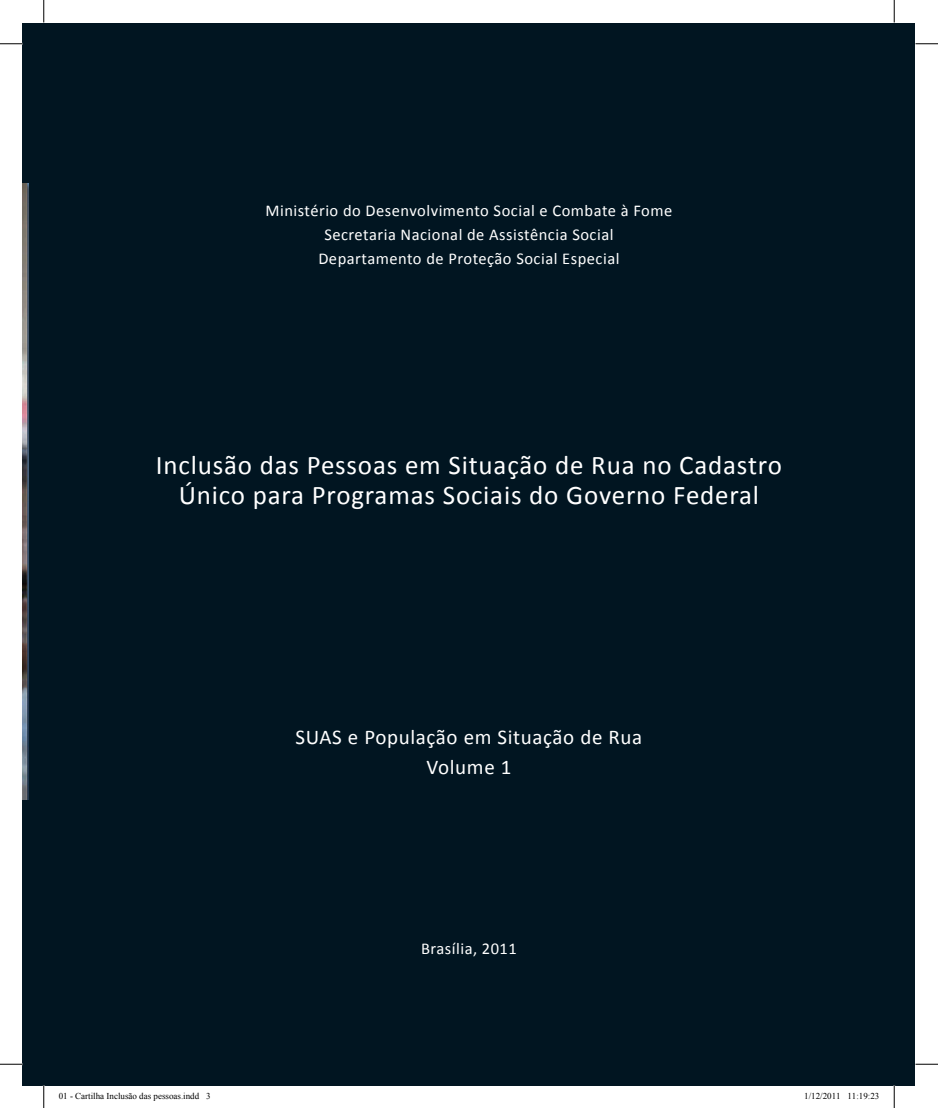
<style>
.page{position:relative;width:938px;height:1108px;background:#fff}
.page>*{position:absolute;margin:0;border:0;box-sizing:border-box;transform-origin:0 0}
.t1{font:27px/30px "Calibri";letter-spacing:.03em;color:#fff;text-align:center}
.t2{font:21px/30px "Calibri";letter-spacing:.03em;color:#fff;text-align:center}
.t3{font:16.5px/24px "Calibri";letter-spacing:.03em;color:#fff;text-align:center}
.t4{font:9px "Times New Roman";color:#000}
</style>
<div class="page">
<div style="left:22px;top:22px;width:893px;height:1063px;background:#011521"></div>
<img style="left:22px;top:184px;width:7px;height:616px">
<svg style="left:0;top:44px;width:22px;height:1px"></svg>
<svg style="left:915px;top:44px;width:23px;height:1px"></svg>
<svg style="left:0;top:1064px;width:22px;height:1px"></svg>
<svg style="left:915px;top:1064px;width:23px;height:1px"></svg>
<svg style="left:44px;top:0;width:1px;height:22px"></svg>
<svg style="left:44px;top:1085px;width:1px;height:23px"></svg>
<svg style="left:894px;top:0;width:1px;height:22px"></svg>
<svg style="left:894px;top:1085px;width:1px;height:23px"></svg>
<p class="t3" style="left:265px;top:198px;width:408px">Ministério do Desenvolvimento Social e Combate à Fome<br>Secretaria Nacional de Assistência Social<br>Departamento de Proteção Social Especial</p>
<h1 class="t1" style="left:156px;top:449px;width:627px">Inclusão das Pessoas em Situação de Rua no Cadastro<br>Único para Programas Sociais do Governo Federal</h1>
<p class="t2" style="left:296px;top:721px;width:348px">SUAS e População em Situação de Rua<br>Volume 1</p>
<p class="t3" style="left:421px;top:936px;width:97px">Brasília, 2011</p>
<p class="t4" style="left:59px;top:1090px;width:153px">01 - Cartilha Inclusão das pessoas.indd 3</p>
<p class="t4" style="left:804px;top:1090px;width:77px">1/12/2011 11:19:23</p>
</div>
